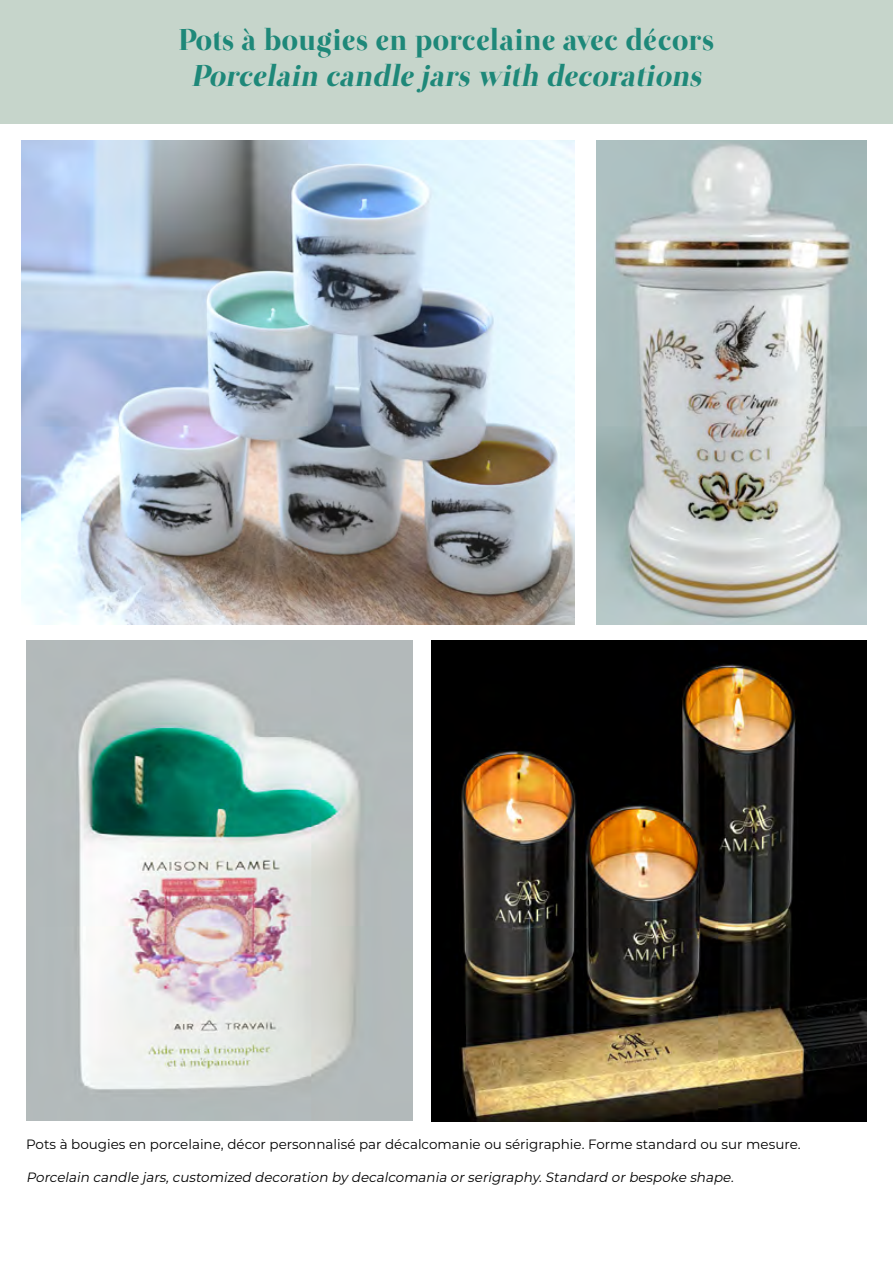
<style>
.page{position:relative;width:893px;height:1263px;background:#fff}
.page>*{position:absolute;margin:0;border:0;box-sizing:border-box;transform-origin:0 0}
.t1{font:30px "Otama ep";color:#1e8879}
.t2{font:italic 30px "Otama ep";color:#1e8879}
.t3{font:13.5px "Montserrat";color:#000}
.t4{font:italic 13.5px "Montserrat";color:#000}
</style>
<div class="page">
<div style="left:0;top:0;width:893px;height:124px;background:#c6d5cb"></div>
<img style="left:432px;top:640px;width:435px;height:481px">
<img style="left:22px;top:141px;width:552px;height:484px">
<img style="left:26px;top:640px;width:386px;height:481px">
<img style="left:597px;top:141px;width:270px;height:484px">
<h1 class="t1" style="left:179px;top:21px;width:537px">Pots à bougies en porcelaine avec décors</h1>
<h1 class="t2" style="left:192px;top:57px;width:518px">Porcelain candle jars with decorations</h1>
<p class="t3" style="left:26px;top:1135px;width:776px">Pots à bougies en porcelaine, décor personnalisé par décalcomanie ou sérigraphie. Forme standard ou sur mesure.</p>
<p class="t4" style="left:26px;top:1167px;width:712px">Porcelain candle jars,customized decoration by decalcomania orserigraphy.Standard orbespoke shape.</p>
</div>
